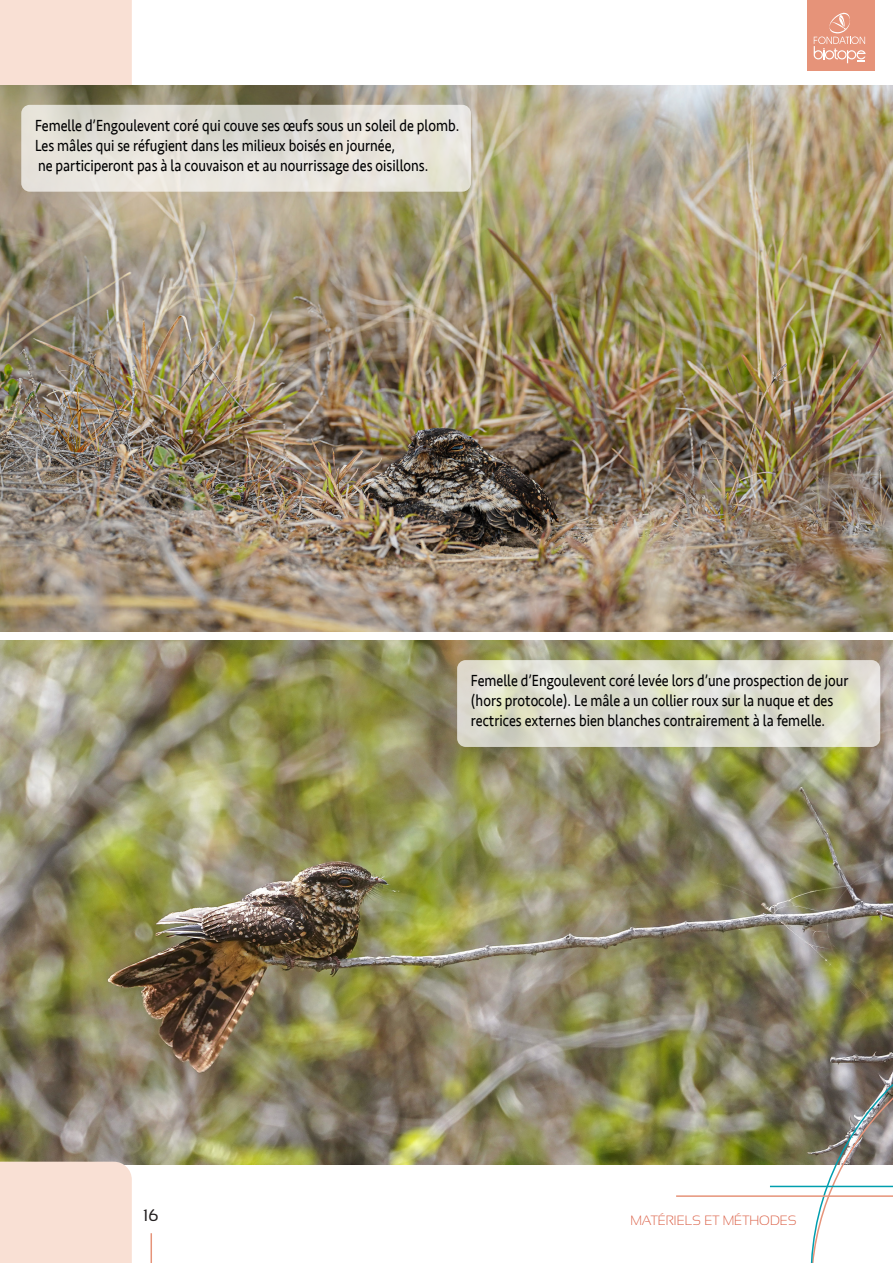
<style>
.page{position:relative;width:893px;height:1263px;background:#fff}
.page>*{position:absolute;margin:0;border:0;box-sizing:border-box;transform-origin:0 0}
.t1{font:16.65px "Sansation";color:#231f20}
.t2{font:16.5px/19.8px "Seravek";color:#000001;scale:.85 1}
.t3{font:300 13.5px "Sansation";color:#dc644b}
</style>
<div class="page">
<img style="left:0;top:640px;width:893px;height:524px">
<svg style="left:810px;top:1021px;width:83px;height:242px"></svg>
<hr style="left:770px;top:1186px;width:123px;height:1px;background:#009eae">
<hr style="left:676px;top:1195px;width:217px;height:2px;background:#e69379">
<hr style="left:151px;top:1233px;width:1px;height:30px;background:#e69379">
<div style="left:0;top:0;width:132px;height:86px;background:#f9e0d4"></div>
<div style="left:0;top:1162px;width:132px;height:101px;background:#f9e0d4"></div>
<img style="left:0;top:86px;width:893px;height:545px">
<div style="left:807px;top:0;width:67px;height:70px;background:#e69379"></div>
<svg style="left:814px;top:12px;width:52px;height:51px"></svg>
<svg style="left:21px;top:105px;width:450px;height:87px;background:#e3e0d8"></svg>
<svg style="left:457px;top:660px;width:423px;height:87px;background:#dddece"></svg>
<p class="t2" style="left:35px;top:116px;width:501px">Femelle d’Engoulevent coré qui couve ses œufs sous un soleil de plomb.<br>Les mâles qui se réfugient dans les milieux boisés en journée,</p>
<p class="t2" style="left:38px;top:155px;width:461px">ne participeront pas à la couvaison et au nourrissage des oisillons.</p>
<p class="t2" style="left:471px;top:671px;width:446px">Femelle d’Engoulevent coré levée lors d’une prospection de jour (hors protocole). Le mâle a un collier roux sur la nuque et des rectrices externes bien blanches contrairement à la femelle.</p>
<p class="t1" style="left:143px;top:1206px;width:17px">16</p>
<p class="t3" style="left:630px;top:1213px;width:168px">MATÉRIELS ET MÉTHODES</p>
</div>
